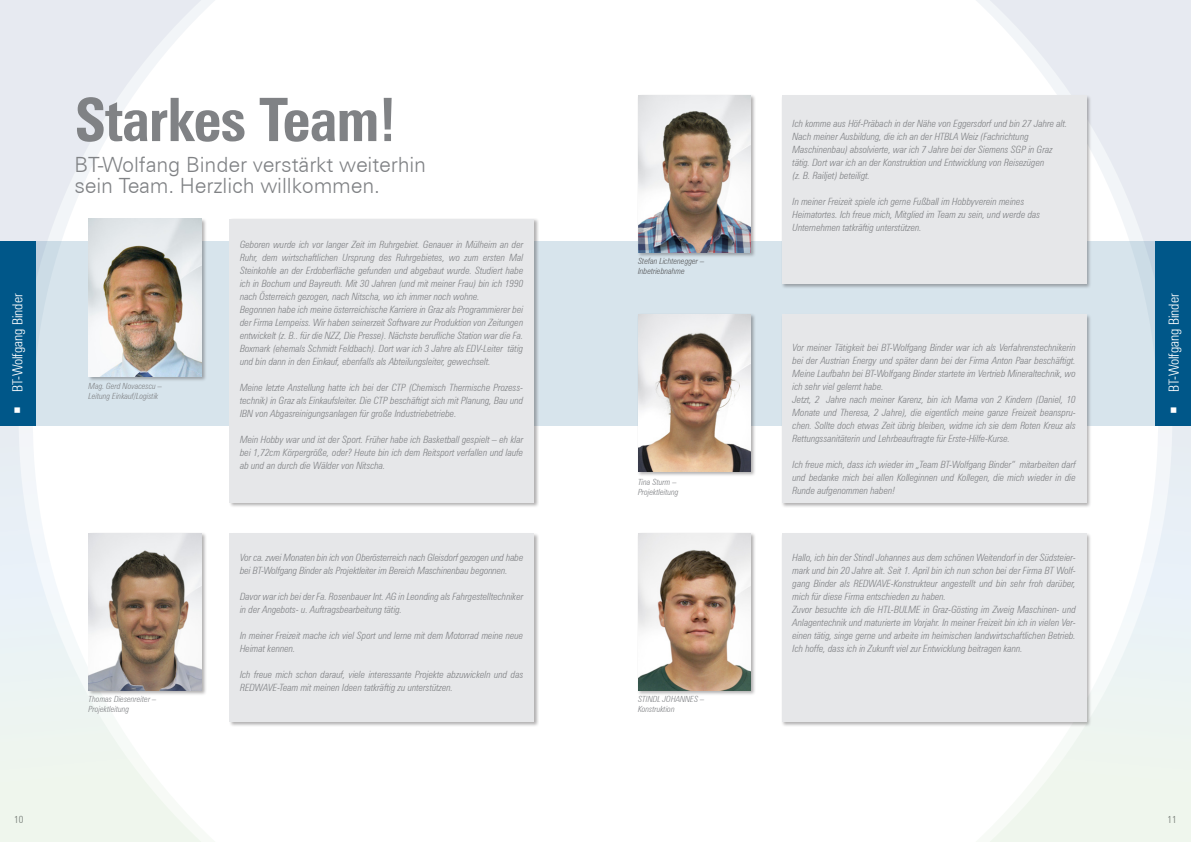
<style>
.page{position:relative;width:1191px;height:842px;background:#fff}
.page>*{position:absolute;margin:0;border:0;box-sizing:border-box;transform-origin:0 0}
.t1{font:700 60px "Zurich BTG Condensed";letter-spacing:-.015em;color:#808285;scale:.96 1}
.t2{font:21px/20.7px "Zurich BTG Light";letter-spacing:-.005em;color:#808285}
.t3{font:14px "Zurich BTGLC";color:#fff}
.t4{font:italic 10px/13px "Zurich BTGLC";color:#808285}
.t5{font:10px "Zurich BTGLC";color:#57585a}
.t6{font:italic 8.5px/10.2px "Zurich BTGLC";color:#808285}
.t7{font:italic 8.5px/10.2px "Zurich BTGLC";color:#57585a}
</style>
<div class="page">
<svg style="left:979px;top:0;width:212px;height:842px"></svg>
<svg style="left:0;top:0;width:211px;height:842px"></svg>
<div style="left:0;top:241px;width:1188px;height:184px;background:#d7e4ec"></div>
<div style="left:1155px;top:241px;width:36px;height:184px;background:#005789"></div>
<div style="left:0;top:241px;width:35px;height:184px;background:#005789"></div>
<div style="left:781px;top:94px;width:310px;height:195px;background:#231f20;opacity:.35"></div>
<div style="left:782px;top:95px;width:304px;height:188px;background:#e6e7e9"></div>
<div style="left:781px;top:313px;width:310px;height:195px;background:#231f20;opacity:.35"></div>
<div style="left:782px;top:314px;width:304px;height:188px;background:#e6e7e9"></div>
<div style="left:228px;top:218px;width:311px;height:289px;background:#231f20;opacity:.35"></div>
<div style="left:230px;top:219px;width:304px;height:283px;background:#e6e7e9"></div>
<div style="left:228px;top:532px;width:311px;height:194px;background:#231f20;opacity:.35"></div>
<div style="left:230px;top:533px;width:304px;height:188px;background:#e6e7e9"></div>
<div style="left:781px;top:532px;width:310px;height:194px;background:#231f20;opacity:.35"></div>
<div style="left:782px;top:533px;width:304px;height:188px;background:#e6e7e9"></div>
<div style="left:87px;top:532px;width:119px;height:164px;background:#231f20;opacity:.35"></div>
<img style="left:89px;top:533px;width:112px;height:158px">
<div style="left:637px;top:532px;width:119px;height:164px;background:#231f20;opacity:.35"></div>
<img style="left:638px;top:533px;width:112px;height:158px">
<div style="left:87px;top:218px;width:119px;height:163px;background:#231f20;opacity:.35"></div>
<img style="left:89px;top:219px;width:112px;height:157px">
<div style="left:637px;top:313px;width:119px;height:164px;background:#231f20;opacity:.35"></div>
<img style="left:638px;top:314px;width:112px;height:158px">
<div style="left:637px;top:94px;width:119px;height:164px;background:#231f20;opacity:.35"></div>
<img style="left:638px;top:95px;width:112px;height:158px">
<h1 class="t1" style="left:74px;top:79px;width:337px">Starkes Team!</h1>
<h2 class="t2" style="left:74px;top:154px;width:353px">BT-Wolfang Binder verstärkt weiterhin sein Team. Herzlich willkommen.</h2>
<p class="t4" style="left:792px;top:117px;width:276px">Ich komme aus Höf-Präbach in der Nähe von Eggersdorf und bin 27 Jahre alt.<br>Nach meiner Ausbildung, die ich an der HTBLA Weiz (Fachrichtung Maschinenbau) absolvierte, war ich 7 Jahre bei der Siemens SGP in Graz tätig. Dort war ich an der Konstruktion und Entwicklung von Reisezügen<br>(z. B. Railjet) beteiligt.</p>
<p class="t4" style="left:792px;top:195px;width:249px">In meiner Freizeit spiele ich gerne Fußball im Hobbyverein meines<br>Heimatortes. Ich freue mich, Mitglied im Team zu sein, und werde das<br>Unternehmen tatkräftig unterstützen.</p>
<p class="t4" style="left:240px;top:238px;width:285px">Geboren wurde ich vor langer Zeit im Ruhrgebiet. Genauer in Mülheim an der Ruhr, dem wirtschaftlichen Ursprung des Ruhrgebietes, wo zum ersten Mal Steinkohle an der Erdoberfläche gefunden und abgebaut wurde. Studiert habe ich in Bochum und Bayreuth. Mit 30 Jahren (und mit meiner Frau) bin ich 1990 nach Österreich gezogen, nach Nitscha, wo ich immer noch wohne.<br>Begonnen habe ich meine österreichische Karriere in Graz als Programmierer bei der Firma Lernpeiss. Wir haben seinerzeit Software zur Produktion von Zeitungen entwickelt (z. B.. für die NZZ, Die Presse). Nächste berufliche Station war die Fa.<br>Boxmark (ehemals Schmidt Feldbach). Dort war ich 3 Jahre als EDV-Leiter tätig und bin dann in den Einkauf, ebenfalls als Abteilungsleiter, gewechselt.</p>
<p class="t4" style="left:240px;top:381px;width:285px;text-align:justify">Meine letzte Anstellung hatte ich bei der CTP (Chemisch Thermische Prozess&shy;technik) in Graz als Einkaufsleiter. Die CTP beschäftigt sich mit Planung, Bau und IBN von Abgasreinigungsanlagen für große Industriebetriebe.</p>
<p class="t4" style="left:240px;top:433px;width:285px;text-align:justify">Mein Hobby war und ist der Sport. Früher habe ich Basketball gespielt – eh klar bei 1,72cm Körpergröße, oder? Heute bin ich dem Reitsport verfallen und laufe ab und an durch die Wälder von Nitscha.</p>
<p class="t7" style="left:638px;top:256px;width:68px">Stefan Lichtenegger –<br>Inbetriebnahme</p>
<h3 class="t3" style="left:9px;top:414px;width:122px;rotate:-90deg">○ BT-Wolfgang Binder</h3>
<h3 class="t3" style="left:1165px;top:414px;width:122px;rotate:-90deg">○ BT-Wolfgang Binder</h3>
<p class="t4" style="left:792px;top:341px;width:285px">Vor meiner Tätigkeit bei BT-Wolfgang Binder war ich als Verfahrenstechnikerin bei der Austrian Energy und später dann bei der Firma Anton Paar beschäftigt.<br>Meine Laufbahn bei BT-Wolfgang Binder startete im Vertrieb Mineraltechnik, wo ich sehr viel gelernt habe.<br>Jetzt, 2 Jahre nach meiner Karenz, bin ich Mama von 2 Kindern (Daniel, 10<br>Monate und Theresa, 2 Jahre), die eigentlich meine ganze Freizeit beanspru&shy;chen. Sollte doch etwas Zeit übrig bleiben, widme ich sie dem Roten Kreuz als Rettungssanitäterin und Lehrbeauftragte für Erste-Hilfe-Kurse.</p>
<p class="t4" style="left:792px;top:458px;width:285px;text-align:justify">Ich freue mich, dass ich wieder im „Team BT-Wolfgang Binder“ mitarbeiten darf und bedanke mich bei allen Kolleginnen und Kollegen, die mich wieder in die Runde aufgenommen haben!</p>
<p class="t6" style="left:89px;top:381px;width:75px">Mag. Gerd Novacescu –<br>Leitung Einkauf/Logistik</p>
<p class="t6" style="left:638px;top:476px;width:42px">Tina Sturm –<br>Projektleitung</p>
<p class="t4" style="left:240px;top:551px;width:285px">Vor ca. zwei Monaten bin ich von Oberösterreich nach Gleisdorf gezogen und habe bei BT-Wolfgang Binder als Projektleiter im Bereich Maschinenbau begonnen.</p>
<p class="t4" style="left:240px;top:590px;width:285px">Davor war ich bei der Fa. Rosenbauer Int. AG in Leonding als Fahrgestelltechniker in der Angebots- u. Auftragsbearbeitung tätig.</p>
<p class="t4" style="left:240px;top:629px;width:285px">In meiner Freizeit mache ich viel Sport und lerne mit dem Motorrad meine neue<br>Heimat kennen.</p>
<p class="t4" style="left:240px;top:668px;width:285px">Ich freue mich schon darauf, viele interessante Projekte abzuwickeln und das<br>REDWAVE-Team mit meinen Ideen tatkräftig zu unterstützen.</p>
<p class="t6" style="left:89px;top:694px;width:69px">Thomas Diesenreiter –<br>Projektleitung</p>
<p class="t6" style="left:638px;top:694px;width:68px">STINDL JOHANNES –<br>Konstruktion</p>
<p class="t4" style="left:792px;top:551px;width:285px">Hallo, ich bin der Stindl Johannes aus dem schönen Weitendorf in der Südsteier&shy;mark und bin 20 Jahre alt. Seit 1. April bin ich nun schon bei der Firma BT Wolf&shy;gang Binder als REDWAVE-Konstrukteur angestellt und bin sehr froh darüber, mich für diese Firma entschieden zu haben.<br>Zuvor besuchte ich die HTL-BULME in Graz-Gösting im Zweig Maschinen- und Anlagentechnik und maturierte im Vorjahr. In meiner Freizeit bin ich in vielen Ver&shy;einen tätig, singe gerne und arbeite im heimischen landwirtschaftlichen Betrieb.<br>Ich hoffe, dass ich in Zukunft viel zur Entwicklung beitragen kann.</p>
<p class="t5" style="left:14px;top:814px;width:11px">10</p>
<p class="t5" style="left:1167px;top:814px;width:11px">11</p>
</div>
